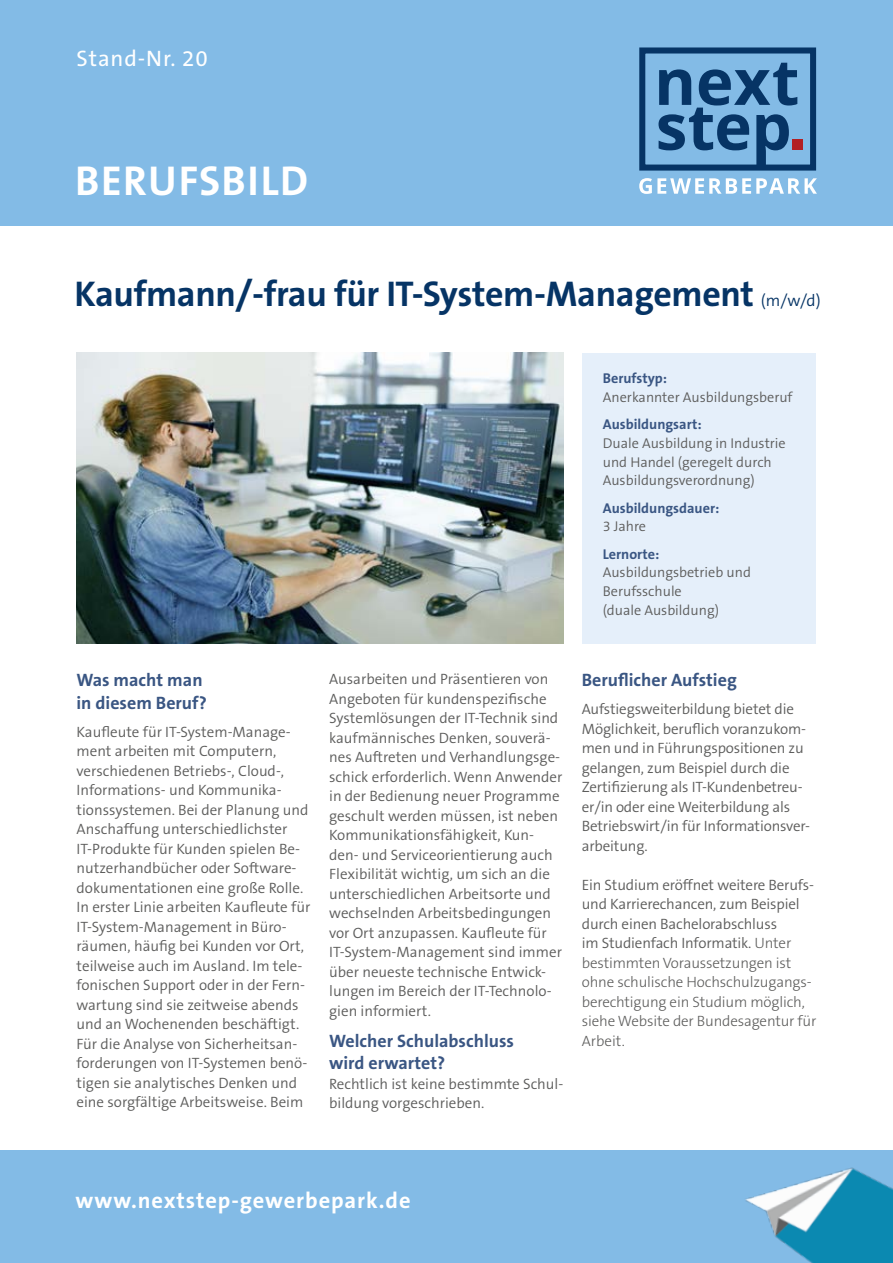
<style>
.page{position:relative;width:893px;height:1263px;background:#fff}
.page>*{position:absolute;margin:0;border:0;box-sizing:border-box;transform-origin:0 0}
.t1{font:700 42px "The Sans B7";letter-spacing:.03em;color:#fff}
.t2{font:700 36px "The Sans B7";letter-spacing:-.01em;color:#063465}
.t3{font:700 22.5px "The Sans B7";letter-spacing:.04em;color:#fff}
.t4{font:22.5px "The Sans B5 Plain";letter-spacing:.04em;color:#fff}
.t5{font:700 18px/22.5px "The Sans B7";color:#3a5683}
.t6{font:300 15px/19.5px "The Sans B4";color:#5d5d5c}
.t7{font:300 15px/19.5px "The Sans B3";letter-spacing:-.01em;color:#5d5d5c}
.t8{font:300 14.25px/18.8px "The Sans B4";color:#5d5d5c}
.t9{font:700 14.25px "The Sans B7";color:#3a5683}
.s1{font-family:"The Sans B4";font-weight:300;font-size:16.5px}
.s2{font-family:"The Sans B3"}
</style>
<div class="page">
<div style="left:0;top:0;width:893px;height:225px;background:#83bbe6"></div>
<div style="left:0;top:1150px;width:893px;height:113px;background:#83bbe6"></div>
<img style="left:745px;top:1167px;width:148px;height:96px">
<div style="left:639px;top:47px;width:177px;height:124px;border:6px solid #063465"></div>
<svg style="left:658px;top:63px;width:139px;height:102px"></svg>
<div style="left:792px;top:139px;width:10px;height:11px;background:#b21f23"></div>
<svg style="left:639px;top:178px;width:178px;height:16px"></svg>
<div style="left:582px;top:353px;width:233px;height:290px;background:#e5effa"></div>
<img style="left:77px;top:353px;width:487px;height:290px">
<h3 class="t4" style="left:77px;top:47px;width:133px">Stand-Nr. 20</h3>
<h1 class="t1" style="left:75px;top:158px;width:234px">BERUFSBILD</h1>
<h2 class="t2" style="left:74px;top:275px;width:748px">Kaufmann/-frau für IT-System-Management <span class="s1">(m/w/d)</span></h2>
<p class="t9" style="left:603px;top:371px;width:66px">Berufstyp:</p>
<p class="t8" style="left:603px;top:388px;width:191px">Anerkannter Ausbildungsberuf</p>
<p class="t9" style="left:603px;top:417px;width:100px">Ausbildungsart:</p>
<p class="t8" style="left:603px;top:434px;width:184px">Duale Ausbildung in Industrie und Handel (geregelt durch<br>Ausbildungsverordnung)</p>
<p class="t9" style="left:603px;top:500px;width:118px">Ausbildungsdauer:</p>
<p class="t8" style="left:603px;top:518px;width:45px">3 Jahre</p>
<p class="t9" style="left:603px;top:546px;width:58px">Lernorte:</p>
<p class="t8" style="left:603px;top:564px;width:150px">Ausbildungsbetrieb und<br>Berufsschule<br>(duale Ausbildung)</p>
<p class="t5" style="left:77px;top:669px;width:132px">Was macht man in diesem Beruf?</p>
<p class="t6" style="left:77px;top:722px;width:235px">Kaufleute für IT-System-Manage&shy;ment arbeiten mit Computern, verschiedenen Betriebs-, Cloud-, Informations- und Kommunika&shy;tionssystemen. Bei der Planung und Anschaffung unterschiedlichster IT-Produkte für Kunden spielen Be&shy;nutzerhandbücher oder Software&shy;dokumentationen eine große Rolle.<br>In erster Linie arbeiten Kaufleute für IT-System-Management in Büro&shy;räumen, häufig bei Kunden vor Ort, teilweise auch im Ausland. Im tele&shy;fonischen Support oder in der Fern&shy;wartung sind sie zeitweise abends und an Wochenenden beschäftigt.<br>Für die Analyse von Sicherheitsan&shy;forderungen von IT-Systemen benö&shy;tigen sie analytisches Denken und eine sorgfältige Arbeitsweise. Beim</p>
<p class="t6" style="left:329px;top:670px;width:235px">Ausarbeiten und Präsentieren von Angeboten für kundenspezifische Systemlösungen der IT-Technik sind kaufmännisches Denken, souverä&shy;nes Auftreten und Verhandlungsge&shy;schick erforderlich. Wenn Anwender in der Bedienung neuer Programme geschult werden müssen, ist neben Kommunikationsfähigkeit, Kun&shy;den- und Serviceorientierung auch Flexibilität wichtig, um sich an die unterschiedlichen Arbeitsorte und wechselnden Arbeitsbedingungen vor Ort anzupassen. Kaufleute für IT-System-Management sind immer über neueste technische Entwick&shy;lungen im Bereich der IT-Technolo&shy;gien informiert.</p>
<p class="t5" style="left:329px;top:1030px;width:186px">Welcher Schulabschluss wird erwartet?</p>
<p class="t6" style="left:329px;top:1074px;width:236px">Rechtlich ist keine bestimmte Schul&shy;bildung vorgeschrieben.</p>
<p class="t5" style="left:582px;top:669px;width:156px">Beruflicher Aufstieg</p>
<p class="t6" style="left:582px;top:700px;width:230px">Aufstiegsweiterbildung bietet die Möglichkeit, beruflich voranzukom&shy;men und in Führungspositionen zu gelangen, zum Beispiel durch die Zertifizierung als IT-Kundenbetreu&shy;er/in oder eine Weiterbildung als Betriebswirt/in für Informationsver&shy;arbeitung.</p>
<p class="t6" style="left:582px;top:875px;width:234px">Ein Studium eröffnet weitere Berufs&shy;und Karrierechancen, zum Beispiel durch einen Bachelorabschluss<br>im Studienfach Informatik. <span class="s2">Unter</span></p>
<p class="t7" style="left:582px;top:953px;width:236px">bestimmten Voraussetzungen ist ohne schulische Hochschulzugangs&shy;berechtigung ein Studium möglich, siehe Website der Bundesagentur für<br>Arbeit.</p>
<h3 class="t3" style="left:75px;top:1189px;width:337px">www.nextstep-gewerbepark.de</h3>
</div>
